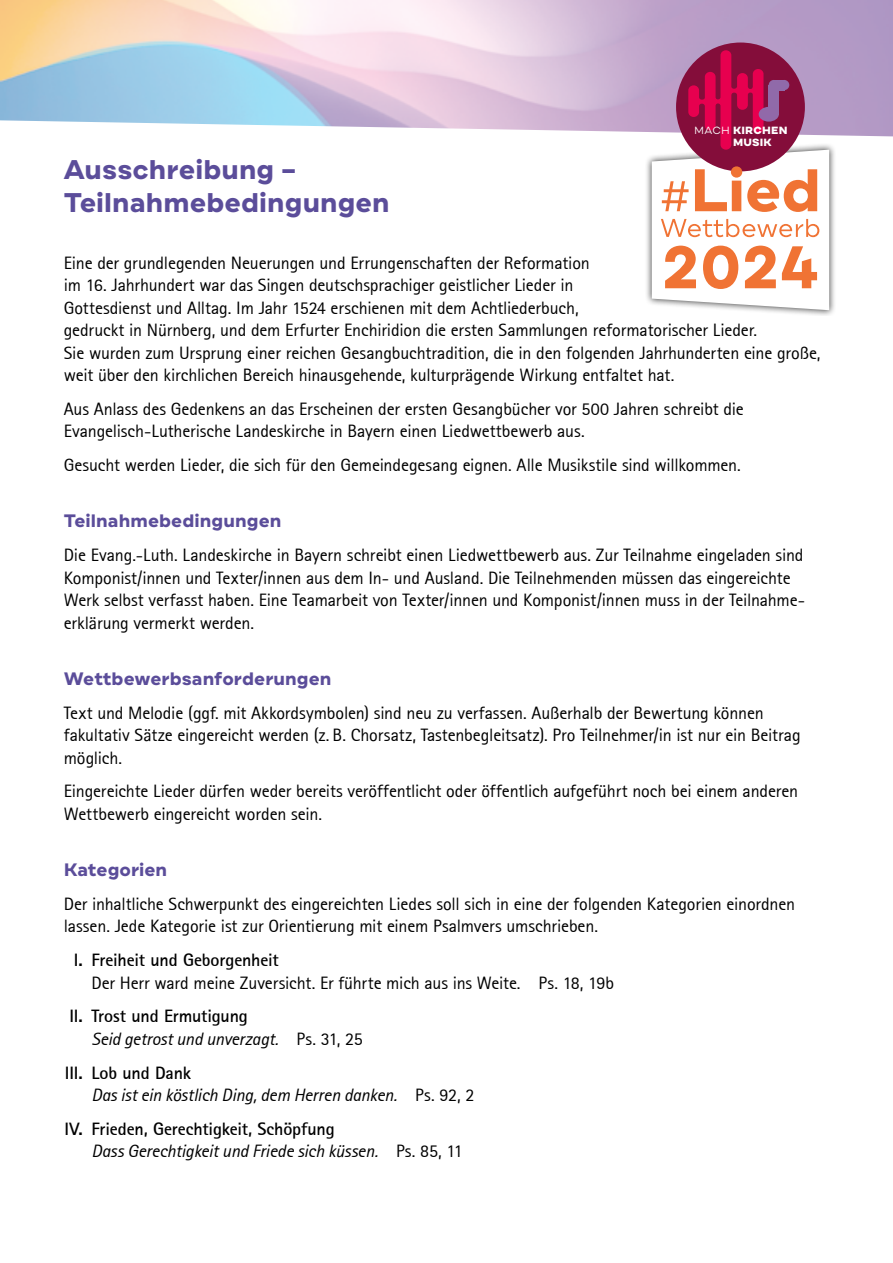
<style>
.page{position:relative;width:893px;height:1263px;background:#fff}
.page>*{position:absolute;margin:0;border:0;box-sizing:border-box;transform-origin:0 0}
.t1{font:700 27px "Draft A";letter-spacing:.005em;color:#5b4d9a}
.t2{font:18px/22.5px "Rotis Sans Serif 55";letter-spacing:-.01em;color:#000}
.t3{font:18px/22.5px "Rotis Sans Serif Italic 56";letter-spacing:-.015em;color:#000}
.t4{font:700 18px "Draft A";letter-spacing:.005em;color:#5b4d9a}
.t5{font:800 10.5px/11.2px "Draft A";letter-spacing:.025em;color:#fff}
.s1{font-weight:400}
.s2{font-family:"Rotis Sans Serif Bold 65"}
.s3{font-family:"Rotis Sans Serif 55"}
</style>
<div class="page">
<img style="left:0;top:0;width:893px;height:136px">
<div style="left:644px;top:144px;width:192px;height:172px;background:#000;opacity:.75"></div>
<svg style="left:652px;top:50px;width:177px;height:260px"></svg>
<p class="t5" style="left:733px;top:125px;width:56px;text-indent:-39px"><span class="s1">MACH</span> KIRCHEN<br>MUSIK</p>
<p class="t1" style="left:64px;top:153px;width:234px">Ausschreibung –</p>
<p class="t1" style="left:64px;top:187px;width:327px">Teilnahmebedingungen</p>
<p class="t2" style="left:64px;top:251px;width:758px">Eine der grundlegenden Neuerungen und Errungenschaften der Reformation<br>im 16. Jahrhundert war das Singen deutschsprachiger geistlicher Lieder in<br>Gottesdienst und Alltag. Im Jahr 1524 erschienen mit dem Achtliederbuch,<br>gedruckt in Nürnberg, und dem Erfurter Enchiridion die ersten Sammlungen reformatorischer Lieder.<br>Sie wurden zum Ursprung einer reichen Gesangbuchtradition, die in den folgenden Jahrhunderten eine große, weit über den kirchlichen Bereich hinausgehende, kulturprägende Wirkung entfaltet hat.</p>
<p class="t2" style="left:64px;top:397px;width:682px">Aus Anlass des Gedenkens an das Erscheinen der ersten Gesangbücher vor 500 Jahren schreibt die<br>Evangelisch-Lutherische Landeskirche in Bayern einen Liedwettbewerb aus.</p>
<p class="t2" style="left:64px;top:454px;width:679px">Gesucht werden Lieder, die sich für den Gemeindegesang eignen. Alle Musikstile sind willkommen.</p>
<p class="t4" style="left:64px;top:511px;width:219px">Teilnahmebedingungen</p>
<p class="t2" style="left:64px;top:544px;width:743px">Die Evang.-Luth. Landeskirche in Bayern schreibt einen Liedwettbewerb aus. Zur Teilnahme eingeladen sind Komponist/innen und Texter/innen aus dem In- und Ausland. Die Teilnehmenden müssen das eingereichte Werk selbst verfasst haben. Eine Teamarbeit von Texter/innen und Komponist/innen muss in der Teilnahme&shy;erklärung vermerkt werden.</p>
<p class="t4" style="left:64px;top:668px;width:269px">Wettbewerbsanforderungen</p>
<p class="t2" style="left:64px;top:701px;width:738px">Text und Melodie (ggf. mit Akkordsymbolen) sind neu zu verfassen. Außerhalb der Bewertung können fakultativ Sätze eingereicht werden (z. B. Chorsatz, Tastenbegleitsatz). Pro Teilnehmer/in ist nur ein Beitrag möglich.</p>
<p class="t2" style="left:64px;top:780px;width:736px">Eingereichte Lieder dürfen weder bereits veröffentlicht oder öffentlich aufgeführt noch bei einem anderen<br>Wettbewerb eingereicht worden sein.</p>
<p class="t4" style="left:64px;top:859px;width:105px">Kategorien</p>
<p class="t2" style="left:64px;top:892px;width:733px">Der inhaltliche Schwerpunkt des eingereichten Liedes soll sich in eine der folgenden Kategorien einordnen lassen. Jede Kategorie ist zur Orientierung mit einem Psalmvers umschrieben.</p>
<p class="t2" style="left:91px;top:949px;width:524px;text-indent:-18px"><span class="s2">I. Freiheit und Geborgenheit<br></span>Der Herr ward meine Zuversicht. Er führte mich aus ins Weite. Ps. 18, 19b</p>
<p class="t3" style="left:91px;top:1005px;width:273px;text-indent:-22px"><span class="s2">II. Trost und Ermutigung<br></span>Seid getrost und unverzagt. <span class="s3">Ps. 31, 25</span></p>
<p class="t3" style="left:91px;top:1061px;width:384px;text-indent:-27px"><span class="s2">III. Lob und Dank<br></span>Das ist ein köstlich Ding, dem Herren danken. <span class="s3">Ps. 92, 2</span></p>
<p class="t3" style="left:91px;top:1118px;width:373px;text-indent:-27px"><span class="s2">IV. Frieden, Gerechtigkeit, Schöpfung<br></span>Dass Gerechtigkeit und Friede sich küssen. <span class="s3">Ps. 85, 11</span></p>
</div>
